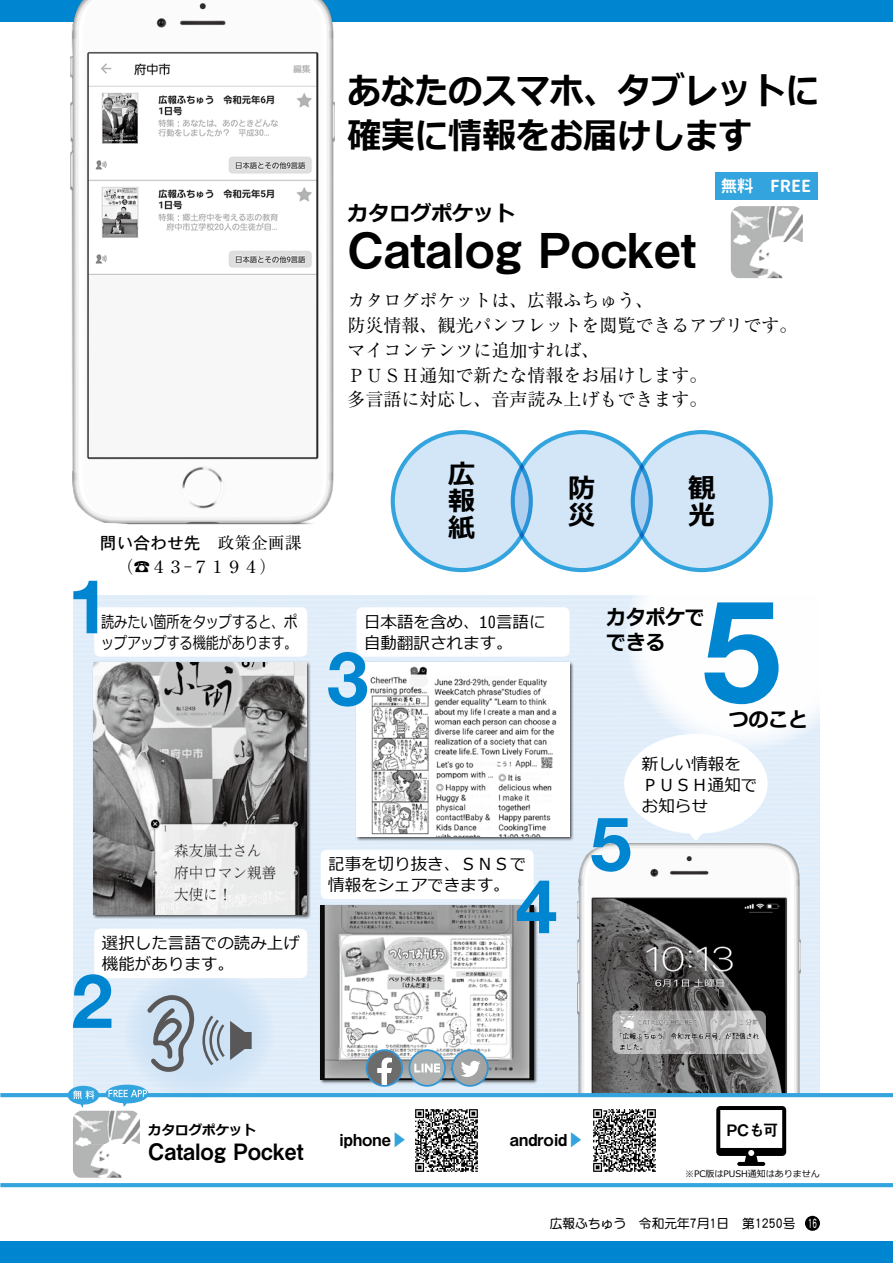
<style>
.page{position:relative;width:893px;height:1263px;background:#fff}
.page>*{position:absolute;margin:0;border:0;box-sizing:border-box;transform-origin:0 0}
.t1{font:700 142.5px "Helvetica Neue LT Std";color:#0086d1}
.t2{font:700 75px "Helvetica Neue LT Std";color:#0086d1}
.t3{font:48px "Midashi Go Pro MB31";color:#000}
.t4{font:700 36px/45px "Meiryo";color:#000;scale:.94 1}
.t5{font:700 27px/27px "Meiryo";color:#000}
.t6{font:22.5px "Midashi Go Pro MB31";color:#000;scale:.95 1}
.t7{font:700 21px/25.5px "Meiryo";color:#000;scale:.94 1}
.t8{font:700 21px "Meiryo";color:#000}
.t9{font:18px/24.8px "Ryumin Pro";color:#000}
.t10{font:16.8px "DFHS Gothic Std W5";color:#000}
.t11{font:16.8px "Ryumin Pro";color:#000}
.t12{font:16.5px/21px "Meiryo";color:#000}
.t13{font:16.5px/21px "Meiryo";color:#000;scale:.8 1}
.t14{font:16.5px "Midashi Go Pro MB31";color:#000}
.t15{font:700 16.5px "Gen Jyuu Gothic";color:#fff}
.t16{font:16.5px "Midashi Go Pro MB31";color:#33a4de}
.t17{font:15.75px "Midashi Go Pro MB31";color:#000}
.t18{font:14.7px "DF Maru Gothic Std W7";color:#000;scale:.87 1}
.t19{font:14.25px "DF Maru Gothic Std W7";color:#fff;scale:.6 1}
.t20{font:700 13.5px "Meiryo";color:#000}
.t21{font:12.75px "DF Maru Gothic Std W7";color:#000}
.t22{font:9px "Meiryo";color:#000}
.s1{font-family:"Ryumin Pro"}
.s2{font-size:14.7px}
</style>
<div class="page">
<div style="left:73px;top:596px;width:747px;height:507px;background:#e0ecf9"></div>
<img style="left:577px;top:843px;width:224px;height:250px">
<img style="left:589px;top:1057px;width:200px;height:25px">
<img style="left:664px;top:987px;width:64px;height:70px">
<img style="left:707px;top:988px;width:82px;height:70px">
<img style="left:589px;top:984px;width:75px;height:75px">
<div style="left:0;top:1095px;width:893px;height:168px;background:#fff"></div>
<div style="left:0;top:0;width:893px;height:22px;background:#0086d1"></div>
<div style="left:0;top:1241px;width:893px;height:22px;background:#0086d1"></div>
<div style="left:124px;top:965px;width:150px;height:135px;background:#d6e7f7;border-radius:50%"></div>
<div style="left:625px;top:512px;width:240px;height:240px;background:#fff;border-radius:50%"></div>
<svg style="left:147px;top:995px;width:105px;height:77px"></svg>
<img style="left:70px;top:0;width:264px;height:524px">
<svg style="left:0;top:1183px;width:893px;height:4px;background:#37a5de"></svg>
<svg style="left:0;top:1093px;width:893px;height:4px;background:#35a4dd"></svg>
<div style="left:92px;top:661px;width:219px;height:258px;background:#000;opacity:.7"></div>
<img style="left:94px;top:662px;width:212px;height:252px">
<div style="left:355px;top:661px;width:219px;height:180px;background:#000;opacity:.7"></div>
<img style="left:357px;top:662px;width:212px;height:174px">
<div style="left:319px;top:904px;width:219px;height:180px;background:#000;opacity:.7"></div>
<img style="left:321px;top:905px;width:212px;height:174px">
<div style="left:94px;top:607px;width:213px;height:50px;background:#fff;border-radius:6px"></div>
<div style="left:94px;top:929px;width:213px;height:49px;background:#fff;border-radius:6px"></div>
<div style="left:357px;top:607px;width:213px;height:50px;background:#fff;border-radius:6px"></div>
<div style="left:321px;top:850px;width:213px;height:49px;background:#fff;border-radius:6px"></div>
<div style="left:451px;top:1049px;width:38px;height:38px;border:4px solid #3296d4;border-radius:50%"></div>
<div style="left:453px;top:1051px;width:34px;height:34px;background:#a3a3a4;border-radius:50%"></div>
<svg style="left:461px;top:1061px;width:19px;height:16px"></svg>
<div style="left:408px;top:1049px;width:38px;height:38px;border:4px solid #3296d4;border-radius:50%"></div>
<div style="left:410px;top:1051px;width:34px;height:34px;background:#b0b1b1;border-radius:50%"></div>
<svg style="left:414px;top:1063px;width:26px;height:9px"></svg>
<svg style="left:364px;top:1048px;width:41px;height:39px;background:#929fa8"></svg>
<div style="left:633px;top:432px;width:138px;height:138px;background:#d3e6f7;border-radius:50%"></div>
<div style="left:631px;top:430px;width:142px;height:142px;border:4px solid #33a4de;border-radius:50%"></div>
<div style="left:513px;top:432px;width:138px;height:138px;background:#d3e6f7;border-radius:50%"></div>
<div style="left:511px;top:430px;width:142px;height:142px;border:4px solid #33a4de;border-radius:50%"></div>
<div style="left:393px;top:432px;width:138px;height:138px;background:#d3e6f7;border-radius:50%"></div>
<div style="left:391px;top:430px;width:142px;height:142px;border:4px solid #33a4de;border-radius:50%"></div>
<svg style="left:624px;top:734px;width:144px;height:106px"></svg>
<img style="left:731px;top:206px;width:72px;height:72px">
<div style="left:715px;top:172px;width:102px;height:27px;background:#33a4de"></div>
<svg style="left:106px;top:1085px;width:42px;height:21px"></svg>
<svg style="left:68px;top:1086px;width:31px;height:22px"></svg>
<img style="left:73px;top:1111px;width:67px;height:67px">
<img style="left:593px;top:1109px;width:63px;height:63px">
<img style="left:415px;top:1109px;width:63px;height:63px">
<svg style="left:716px;top:1106px;width:70px;height:60px"></svg>
<div style="left:805px;top:1216px;width:15px;height:15px;background:#000;border-radius:50%"></div>
<p class="t10" style="left:100px;top:534px;width:203px">問い合わせ先<span class="s1">　政策企画課</span></p>
<p class="t11" style="left:117px;top:553px;width:161px">)☎４３-７１９４(</p>
<h2 class="t2" style="left:68px;top:560px;width:43px">1</h2>
<p class="t13" style="left:101px;top:612px;width:247px">読みたい箇所をタップすると、ポップアップする機能があります。</p>
<p class="t12" style="left:102px;top:933px;width:199px">選択した言語での読み上げ機能があります。</p>
<h2 class="t2" style="left:71px;top:955px;width:43px">2</h2>
<h3 class="t4" style="left:347px;top:70px;width:504px">あなたのスマホ、タブレットに確実に情報をお届けします</h3>
<p class="t8" style="left:347px;top:198px;width:169px">カタログポケット</p>
<h3 class="t3" style="left:347px;top:211px;width:350px">Catalog Pocket</h3>
<p class="t15" style="left:721px;top:174px;width:92px">無料　FREE</p>
<p class="t9" style="left:347px;top:287px;width:451px">カタログポケットは、広報ふちゅう、<br>防災情報、観光パンフレットを閲覧できるアプリです。マイコンテンツに追加すれば、<br>ＰＵＳＨ通知で新たな情報をお届けします。<br>多言語に対応し、音声読み上げもできます。</p>
<h3 class="t5" style="left:448px;top:462px;width:28px;text-align:justify">広報紙</h3>
<h3 class="t5" style="left:568px;top:476px;width:28px">防災</h3>
<h3 class="t5" style="left:688px;top:476px;width:28px">観光</h3>
<p class="t12" style="left:364px;top:612px;width:183px">日本語を含め、10言語に自動翻訳されます。</p>
<h2 class="t2" style="left:327px;top:632px;width:43px">3</h2>
<p class="t12" style="left:328px;top:854px;width:199px">記事を切り抜き、ＳＮＳで情報をシェアできます。</p>
<h2 class="t2" style="left:516px;top:860px;width:43px">4</h2>
<h1 class="t1" style="left:702px;top:563px;width:81px">5</h1>
<p class="t7" style="left:606px;top:605px;width:106px">カタポケでできる</p>
<p class="t7" style="left:729px;top:707px;width:85px">つのこと</p>
<h2 class="t2" style="left:590px;top:797px;width:43px">5</h2>
<p class="t12" style="left:642px;top:754px;width:117px">新しい情報を<br>ＰＵＳＨ通知でお知らせ</p>
<p class="t20" style="left:148px;top:1120px;width:109px">カタログポケット</p>
<p class="t6" style="left:148px;top:1134px;width:165px">Catalog Pocket</p>
<p class="t16" style="left:386px;top:1148px;width:18px;rotate:-90deg">▼</p>
<p class="t14" style="left:340px;top:1126px;width:53px">iphone</p>
<p class="t16" style="left:562px;top:1148px;width:18px;rotate:-90deg">▼</p>
<p class="t14" style="left:510px;top:1126px;width:59px">android</p>
<p class="t17" style="left:726px;top:1117px;width:54px">PCも可</p>
<p class="t22" style="left:685px;top:1168px;width:136px">※PC版はPUSH通知はありません</p>
<p class="t21" style="left:550px;top:1216px;width:207px">広報ふちゅう　令和元年月<span class="s2">7</span> 日<span class="s2">1</span> 　第</p>
<p class="t21" style="left:783px;top:1216px;width:14px">号</p>
<p class="t18" style="left:755px;top:1215px;width:34px">1250</p>
<p class="t19" style="left:808px;top:1215px;width:17px">16</p>
</div>
